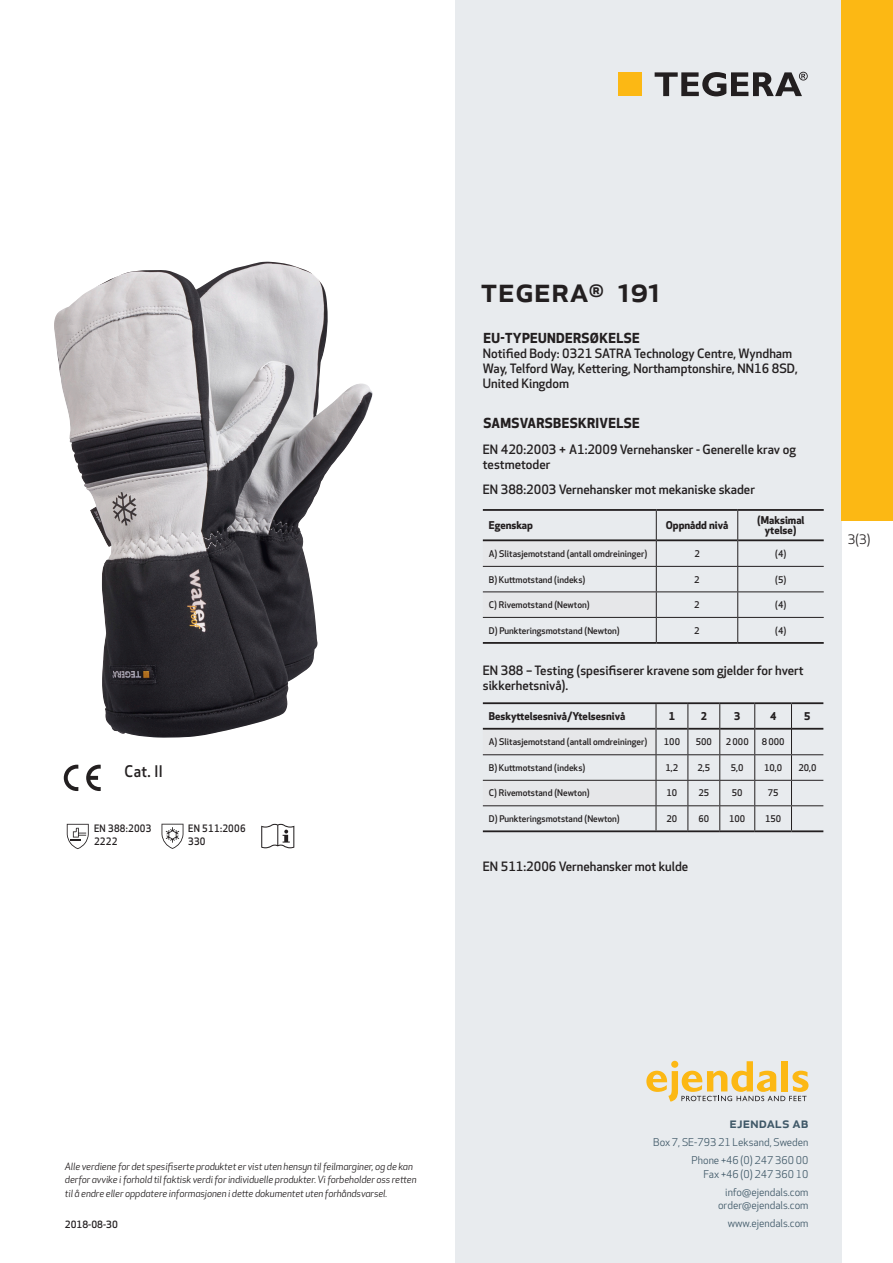
<style>
.page{position:relative;width:893px;height:1263px;background:#fff}
.page>*{position:absolute;margin:0;border:0;box-sizing:border-box;transform-origin:0 0}
.prodname{font:500 34.5px "Apex New";color:#231f20}
.Artikel{font:500 15.6px "Apex New";color:#231f20;scale:.95 1}
.t1{font:500 15px "Apex New";color:#405968}
.Compliance_body{font:700 13.5px "Apex New";letter-spacing:.025em;color:#231f20}
.t2{font:12.75px "Apex New";color:#231f20}
.Compliance_body-2{font:500 12.6px/15px "Apex New";color:#231f20}
.Artikel-2{font:500 12.6px/15px "Apex New";color:#231f20}
.t3{font:10.5px/18px "Apex New";color:#405968;text-align:right}
.Artikel-3{font:700 10.5px/10.5px "Apex New";color:#231f20;text-align:center}
.Artikel-4{font:500 10.05px/13.2px "Apex New";letter-spacing:.025em;color:#231f20;scale:.95 1}
.t4{font:italic 9.75px/13.5px "Apex New";letter-spacing:-.01em;color:#231f20}
.t5{font:500 9.75px "Apex New";color:#231f20}
.Artikel-5{font:500 9px "Apex New";color:#231f20}
</style>
<div class="page">
<div style="left:455px;top:0;width:387px;height:1263px;background:#e8ebee"></div>
<svg style="left:646px;top:1061px;width:162px;height:40px"></svg>
<hr style="left:483px;top:509px;width:173px;height:2px;background:#231f20">
<hr style="left:657px;top:539px;width:80px;height:2px;background:#231f20">
<hr style="left:738px;top:539px;width:86px;height:2px;background:#231f20">
<hr style="left:483px;top:642px;width:173px;height:2px;background:#231f20">
<hr style="left:656px;top:566px;width:82px;height:1px;background:#231f20">
<hr style="left:738px;top:566px;width:86px;height:1px;background:#231f20">
<hr style="left:656px;top:591px;width:82px;height:1px;background:#231f20">
<hr style="left:738px;top:591px;width:86px;height:1px;background:#231f20">
<hr style="left:656px;top:617px;width:82px;height:1px;background:#231f20">
<hr style="left:738px;top:617px;width:86px;height:1px;background:#231f20">
<hr style="left:656px;top:509px;width:82px;height:2px;background:#231f20">
<hr style="left:656px;top:642px;width:82px;height:2px;background:#231f20">
<svg style="left:483px;top:511px;width:174px;height:131px"></svg>
<hr style="left:738px;top:509px;width:86px;height:2px;background:#231f20">
<hr style="left:738px;top:642px;width:86px;height:2px;background:#231f20">
<svg style="left:737px;top:511px;width:1px;height:131px"></svg>
<hr style="left:483px;top:702px;width:173px;height:2px;background:#231f20">
<hr style="left:656px;top:728px;width:31px;height:2px;background:#231f20">
<hr style="left:688px;top:728px;width:31px;height:2px;background:#231f20">
<hr style="left:720px;top:728px;width:34px;height:2px;background:#231f20">
<hr style="left:755px;top:728px;width:36px;height:2px;background:#231f20">
<hr style="left:792px;top:728px;width:31px;height:2px;background:#231f20">
<hr style="left:483px;top:830px;width:173px;height:2px;background:#231f20">
<hr style="left:656px;top:754px;width:32px;height:1px;background:#231f20">
<hr style="left:688px;top:754px;width:32px;height:1px;background:#231f20">
<hr style="left:720px;top:754px;width:35px;height:1px;background:#231f20">
<hr style="left:755px;top:754px;width:36px;height:1px;background:#231f20">
<hr style="left:791px;top:754px;width:32px;height:1px;background:#231f20">
<hr style="left:656px;top:780px;width:32px;height:1px;background:#231f20">
<hr style="left:688px;top:780px;width:32px;height:1px;background:#231f20">
<hr style="left:720px;top:780px;width:35px;height:1px;background:#231f20">
<hr style="left:755px;top:780px;width:36px;height:1px;background:#231f20">
<hr style="left:791px;top:780px;width:32px;height:1px;background:#231f20">
<hr style="left:656px;top:805px;width:32px;height:1px;background:#231f20">
<hr style="left:688px;top:805px;width:32px;height:1px;background:#231f20">
<hr style="left:720px;top:805px;width:35px;height:1px;background:#231f20">
<hr style="left:755px;top:805px;width:36px;height:1px;background:#231f20">
<hr style="left:791px;top:805px;width:32px;height:1px;background:#231f20">
<hr style="left:656px;top:702px;width:32px;height:2px;background:#231f20">
<hr style="left:656px;top:830px;width:32px;height:2px;background:#231f20">
<svg style="left:483px;top:704px;width:174px;height:126px"></svg>
<hr style="left:688px;top:702px;width:32px;height:2px;background:#231f20">
<hr style="left:688px;top:830px;width:32px;height:2px;background:#231f20">
<svg style="left:687px;top:704px;width:1px;height:126px"></svg>
<hr style="left:720px;top:702px;width:35px;height:2px;background:#231f20">
<hr style="left:720px;top:830px;width:35px;height:2px;background:#231f20">
<svg style="left:719px;top:704px;width:1px;height:126px"></svg>
<hr style="left:755px;top:702px;width:36px;height:2px;background:#231f20">
<hr style="left:755px;top:830px;width:36px;height:2px;background:#231f20">
<svg style="left:754px;top:704px;width:1px;height:126px"></svg>
<hr style="left:791px;top:702px;width:32px;height:2px;background:#231f20">
<hr style="left:791px;top:830px;width:32px;height:2px;background:#231f20">
<svg style="left:791px;top:704px;width:1px;height:126px"></svg>
<svg style="left:86px;top:765px;width:15px;height:26px"></svg>
<svg style="left:64px;top:765px;width:14px;height:26px"></svg>
<svg style="left:67px;top:824px;width:22px;height:25px"></svg>
<svg style="left:162px;top:824px;width:21px;height:25px"></svg>
<svg style="left:261px;top:824px;width:33px;height:24px"></svg>
<div style="left:618px;top:72px;width:24px;height:24px;background:#fcb814"></div>
<svg style="left:655px;top:72px;width:153px;height:24px"></svg>
<div style="left:842px;top:0;width:51px;height:520px;background:#fcb814"></div>
<img style="left:54px;top:262px;width:263px;height:476px">
<p class="Artikel" style="left:125px;top:761px;width:42px">Cat. II</p>
<p class="Artikel-4" style="left:94px;top:821px;width:62px">EN 388:2003<br>2222</p>
<p class="Artikel-4" style="left:188px;top:821px;width:62px">EN 511:2006<br>330</p>
<p class="prodname" style="left:480px;top:266px;width:182px">TEGERA<sup>®</sup> 191</p>
<p class="Compliance_body" style="left:483px;top:328px;width:158px">EU-TYPEUNDERSØKELSE</p>
<p class="Compliance_body-2" style="left:483px;top:345px;width:316px">Notified Body: 0321 SATRA Technology Centre, Wyndham<br>Way, Telford Way, Kettering, Northamptonshire, NN16 8SD,<br>United Kingdom</p>
<p class="Compliance_body" style="left:483px;top:413px;width:158px">SAMSVARSBESKRIVELSE</p>
<p class="Compliance_body-2" style="left:483px;top:441px;width:315px">EN 420:2003 + A1:2009 Vernehansker - Generelle krav og testmetoder</p>
<p class="Compliance_body-2" style="left:483px;top:482px;width:274px">EN 388:2003 Vernehansker mot mekaniske skader</p>
<p class="Artikel-3" style="left:489px;top:519px;width:46px">Egenskap</p>
<p class="Artikel-3" style="left:666px;top:519px;width:64px">Oppnådd nivå</p>
<p class="Artikel-3" style="left:757px;top:514px;width:49px">(Maksimal ytelse)</p>
<p class="Artikel-5" style="left:489px;top:548px;width:160px">A) Slitasjemotstand (antall omdreininger)</p>
<p class="Artikel-5" style="left:694px;top:548px;width:7px">2</p>
<p class="Artikel-5" style="left:775px;top:548px;width:13px">(4)</p>
<p class="Artikel-5" style="left:489px;top:573px;width:98px">B) Kuttmotstand (indeks)</p>
<p class="Artikel-5" style="left:694px;top:573px;width:7px">2</p>
<p class="Artikel-5" style="left:775px;top:573px;width:13px">(5)</p>
<p class="Artikel-5" style="left:489px;top:599px;width:102px">C) Rivemotstand (Newton)</p>
<p class="Artikel-5" style="left:694px;top:599px;width:7px">2</p>
<p class="Artikel-5" style="left:775px;top:599px;width:13px">(4)</p>
<p class="Artikel-5" style="left:489px;top:624px;width:132px">D) Punkteringsmotstand (Newton)</p>
<p class="Artikel-5" style="left:694px;top:624px;width:7px">2</p>
<p class="Artikel-5" style="left:775px;top:624px;width:13px">(4)</p>
<p class="Artikel-2" style="left:483px;top:663px;width:322px">EN 388 – Testing (spesifiserer kravene som gjelder for hvert sikkerhetsnivå).</p>
<p class="Artikel-3" style="left:489px;top:710px;width:138px">Beskyttelsesnivå/Ytelsesnivå</p>
<p class="Artikel-3" style="left:669px;top:710px;width:8px">1</p>
<p class="Artikel-3" style="left:701px;top:710px;width:8px">2</p>
<p class="Artikel-3" style="left:734px;top:710px;width:8px">3</p>
<p class="Artikel-3" style="left:770px;top:710px;width:8px">4</p>
<p class="Artikel-3" style="left:804px;top:710px;width:8px">5</p>
<p class="Artikel-5" style="left:489px;top:736px;width:160px">A) Slitasjemotstand (antall omdreininger)</p>
<p class="Artikel-5" style="left:664px;top:736px;width:18px">100</p>
<p class="Artikel-5" style="left:696px;top:736px;width:18px">500</p>
<p class="Artikel-5" style="left:726px;top:736px;width:24px">2 000</p>
<p class="Artikel-5" style="left:762px;top:736px;width:24px">8000</p>
<p class="Artikel-5" style="left:489px;top:762px;width:98px">B) Kuttmotstand (indeks)</p>
<p class="Artikel-5" style="left:666px;top:762px;width:14px">1,2</p>
<p class="Artikel-5" style="left:697px;top:762px;width:14px">2,5</p>
<p class="Artikel-5" style="left:731px;top:762px;width:14px">5,0</p>
<p class="Artikel-5" style="left:764px;top:762px;width:20px">10,0</p>
<p class="Artikel-5" style="left:798px;top:762px;width:20px">20,0</p>
<p class="Artikel-5" style="left:489px;top:787px;width:102px">C) Rivemotstand (Newton)</p>
<p class="Artikel-5" style="left:667px;top:787px;width:12px">10</p>
<p class="Artikel-5" style="left:698px;top:787px;width:12px">25</p>
<p class="Artikel-5" style="left:732px;top:787px;width:12px">50</p>
<p class="Artikel-5" style="left:768px;top:787px;width:12px">75</p>
<p class="Artikel-5" style="left:489px;top:813px;width:132px">D) Punkteringsmotstand (Newton)</p>
<p class="Artikel-5" style="left:667px;top:813px;width:12px">20</p>
<p class="Artikel-5" style="left:698px;top:813px;width:12px">60</p>
<p class="Artikel-5" style="left:729px;top:813px;width:18px">100</p>
<p class="Artikel-5" style="left:765px;top:813px;width:18px">150</p>
<p class="Compliance_body-2" style="left:483px;top:858px;width:207px">EN 511:2006 Vernehansker mot kulde</p>
<h3 class="t2" style="left:848px;top:531px;width:24px">3(3)</h3>
<p class="t4" style="left:65px;top:1159px;width:353px">Alle verdiene for det spesifiserte produktet er vist uten hensyn til feilmarginer, og de kan derfor avvike i forhold til faktisk verdi for individuelle produkter. Vi forbeholder oss retten til å endre eller oppdatere informasjonen i dette dokumentet uten forhåndsvarsel.</p>
<p class="t5" style="left:65px;top:1218px;width:54px">2018-08-30</p>
<h3 class="t1" style="left:729px;top:1113px;width:80px">ejendals ab</h3>
<p class="t3" style="left:653px;top:1133px;width:157px">Box 7, SE-793 21 Leksand, Sweden<br>Phone +46 (0) 247 360 00</p>
<p class="t3" style="left:703px;top:1165px;width:107px">Fax +46 (0) 247 360 10 info@ejendals.com</p>
<p class="t3" style="left:718px;top:1196px;width:92px">order@ejendals.com</p>
<p class="t3" style="left:728px;top:1215px;width:82px">www.ejendals.com</p>
</div>
